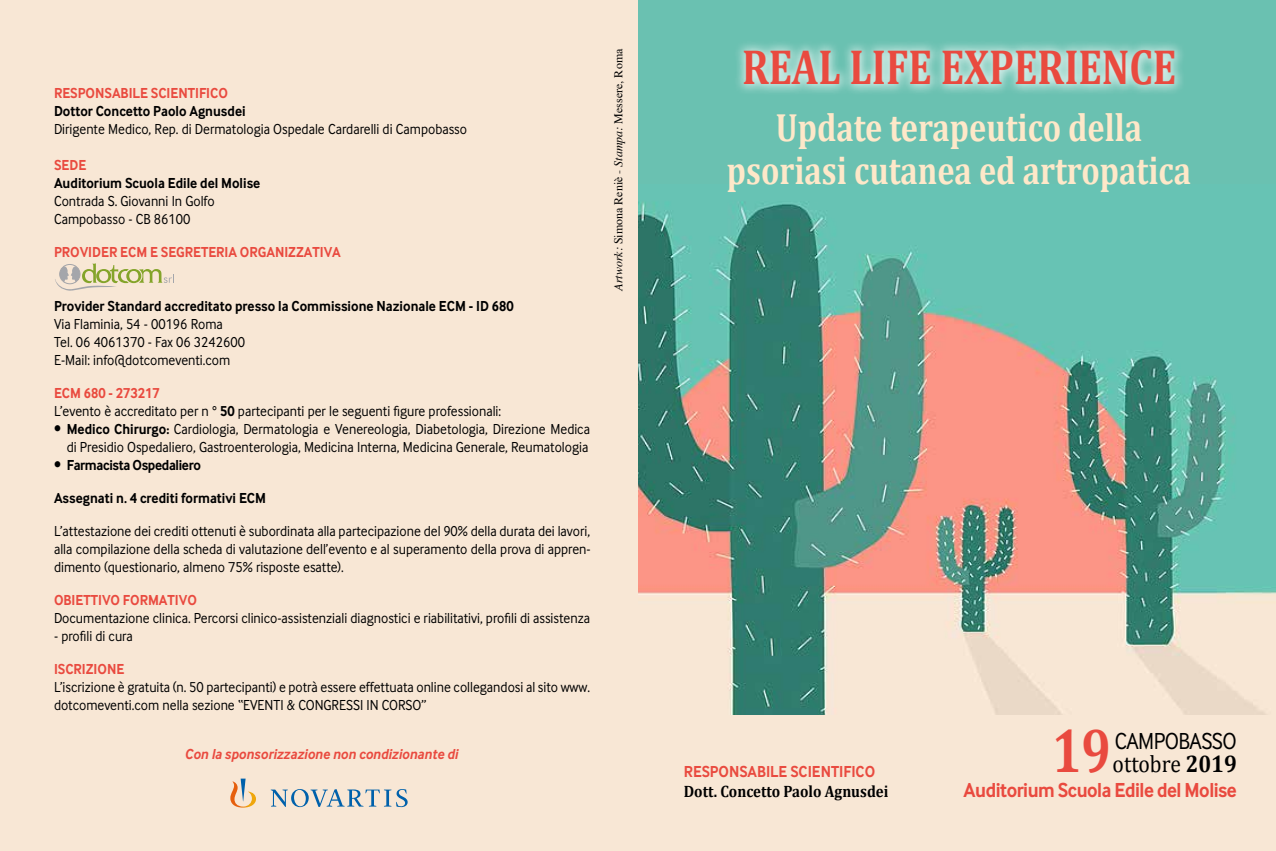
<style>
.page{position:relative;width:1276px;height:851px;background:#fff}
.page>*{position:absolute;margin:0;border:0;box-sizing:border-box;transform-origin:0 0}
.t1{font:700 61.8px "Cambria";color:#e94a3f;scale:.8 1}
.t2{font:700 49.5px "Cambria";color:#e94a3f;scale:.82 1}
.t3{font:700 39.6px/43.2px "Cambria";color:#fee8c9;text-align:center;scale:.82 1}
.t4{font:24px "Cambria";color:#000;scale:.9 1}
.t5{font:24px "Inter Face";letter-spacing:-.025em;color:#000;scale:.9 1}
.t6{font:700 21px "Inter Face";letter-spacing:-.025em;color:#e94a3f;scale:.9 1}
.t7{font:700 16.5px "Cambria";color:#000;scale:.9 1}
.t8{font:700 16.5px "Inter Face";color:#e94a3f;scale:.9 1}
.t9{font:15px/18px "Inter Face";color:#000;scale:.9 1}
.t10{font:700 15px "Inter Face";color:#000;scale:.9 1}
.t11{font:700 15px "Inter Face";color:#e94a3f;scale:.9 1}
.t12{font:italic 700 15px "Inter Face";color:#e94a3f;scale:.9 1}
.t13{font:700 15px "Inter Face";letter-spacing:-.025em;color:#000;scale:.9 1}
.t14{font:12px "Times";color:#000}
.s1{font-weight:700;color:#e94a3f}
.s2{font-weight:700}
.s3{font-style:italic}
</style>
<div class="page">
<div style="left:638px;top:0;width:638px;height:190px;background:#6ac1b1"></div>
<div style="left:638px;top:714px;width:638px;height:136px;background:#f8e7d5"></div>
<img style="left:638px;top:190px;width:638px;height:524px">
<div style="left:0;top:0;width:638px;height:850px;background:#f8e7d5"></div>
<svg style="left:230px;top:778px;width:178px;height:29px"></svg>
<svg style="left:55px;top:263px;width:119px;height:27px"></svg>
<div style="left:733px;top:39px;width:452px;height:57px;background:#fff;opacity:.8"></div>
<p class="t11" style="left:54px;top:84px;width:195px">RESPONSABILE SCIENTIFICO</p>
<p class="t10" style="left:54px;top:102px;width:214px">Dottor Concetto Paolo Agnusdei</p>
<p class="t9" style="left:54px;top:120px;width:460px">Dirigente Medico, Rep. di Dermatologia Ospedale Cardarelli di Campobasso</p>
<p class="t11" style="left:54px;top:156px;width:37px">SEDE</p>
<p class="t10" style="left:54px;top:174px;width:231px">Auditorium Scuola Edile del Molise</p>
<p class="t9" style="left:54px;top:192px;width:180px">Contrada S. Giovanni In Golfo<br>Campobasso - CB 86100</p>
<p class="t11" style="left:54px;top:243px;width:320px">PROVIDER ECM E SEGRETERIA ORGANIZZATIVA</p>
<p class="t10" style="left:54px;top:297px;width:512px">Provider Standard accreditato presso la Commissione Nazionale ECM - ID 680</p>
<p class="t9" style="left:54px;top:315px;width:214px">Via Flaminia, 54 - 00196 Roma<br>Tel. 06 4061370 - Fax 06 3242600<br>E-Mail: info@dotcomeventi.com</p>
<p class="t9" style="left:54px;top:384px;width:498px"><span class="s1">ECM 680 - 273217<br></span>L’evento è accreditato per n ° <span class="s2">50</span> partecipanti per le seguenti figure professionali:</p>
<p class="t9" style="left:54px;top:420px;width:597px;text-align:right"><span class="s2">• Medico Chirurgo:</span> Cardiologia, Dermatologia e Venereologia, Diabetologia, Direzione Medica di Presidio Ospedaliero, Gastroenterologia, Medicina Interna, Medicina Generale, Reumatologia</p>
<p class="t13" style="left:54px;top:456px;width:165px">• Farmacista Ospedaliero</p>
<p class="t10" style="left:54px;top:489px;width:237px">Assegnati n. 4 crediti formativi ECM</p>
<p class="t9" style="left:54px;top:522px;width:598px;text-align:justify">L’attestazione dei crediti ottenuti è subordinata alla partecipazione del 90% della durata dei lavori, alla compilazione della scheda di valutazione dell’evento e al superamento della prova di appren&shy;dimento (questionario, almeno 75% risposte esatte).</p>
<p class="t11" style="left:54px;top:591px;width:160px">OBIETTIVO FORMATIVO</p>
<p class="t9" style="left:54px;top:609px;width:597px">Documentazione clinica. Percorsi clinico-assistenziali diagnostici e riabilitativi, profili di assistenza</p>
<p class="t9" style="left:54px;top:627px;width:89px">- profili di cura</p>
<p class="t11" style="left:54px;top:660px;width:80px">ISCRIZIONE</p>
<p class="t9" style="left:54px;top:678px;width:597px">L’iscrizione è gratuita (n. 50 partecipanti) e potrà essere effettuata online collegandosi al sito www. dotcomeventi.com nella sezione “EVENTI &amp; CONGRESSI IN CORSO”</p>
<p class="t12" style="left:186px;top:744px;width:305px">Con la sponsorizzazione non condizionante di</p>
<p class="t14" style="left:607px;top:290px;width:243px;rotate:-90deg"><span class="s3">Artwork:</span> Simona Reniè - <span class="s3">Stampa:</span> Messere, Roma</p>
<h2 class="t2" style="left:742px;top:32px;width:531px">REAL LIFE EXPERIENCE</h2>
<h3 class="t3" style="left:727px;top:104px;width:568px">Update terapeutico della psoriasi cutanea ed artropatica</h3>
<p class="t8" style="left:684px;top:762px;width:214px">RESPONSABILE SCIENTIFICO</p>
<p class="t7" style="left:684px;top:779px;width:229px">Dott. Concetto Paolo Agnusdei</p>
<h1 class="t1" style="left:1052px;top:707px;width:75px">19</h1>
<h3 class="t5" style="left:1115px;top:727px;width:137px">CAMPOBASSO</h3>
<h3 class="t6" style="left:963px;top:778px;width:305px">Auditorium Scuola Edile del Molise</h3>
<h3 class="t4" style="left:1112px;top:749px;width:140px">ottobre <span class="s2">2019</span></h3>
</div>
